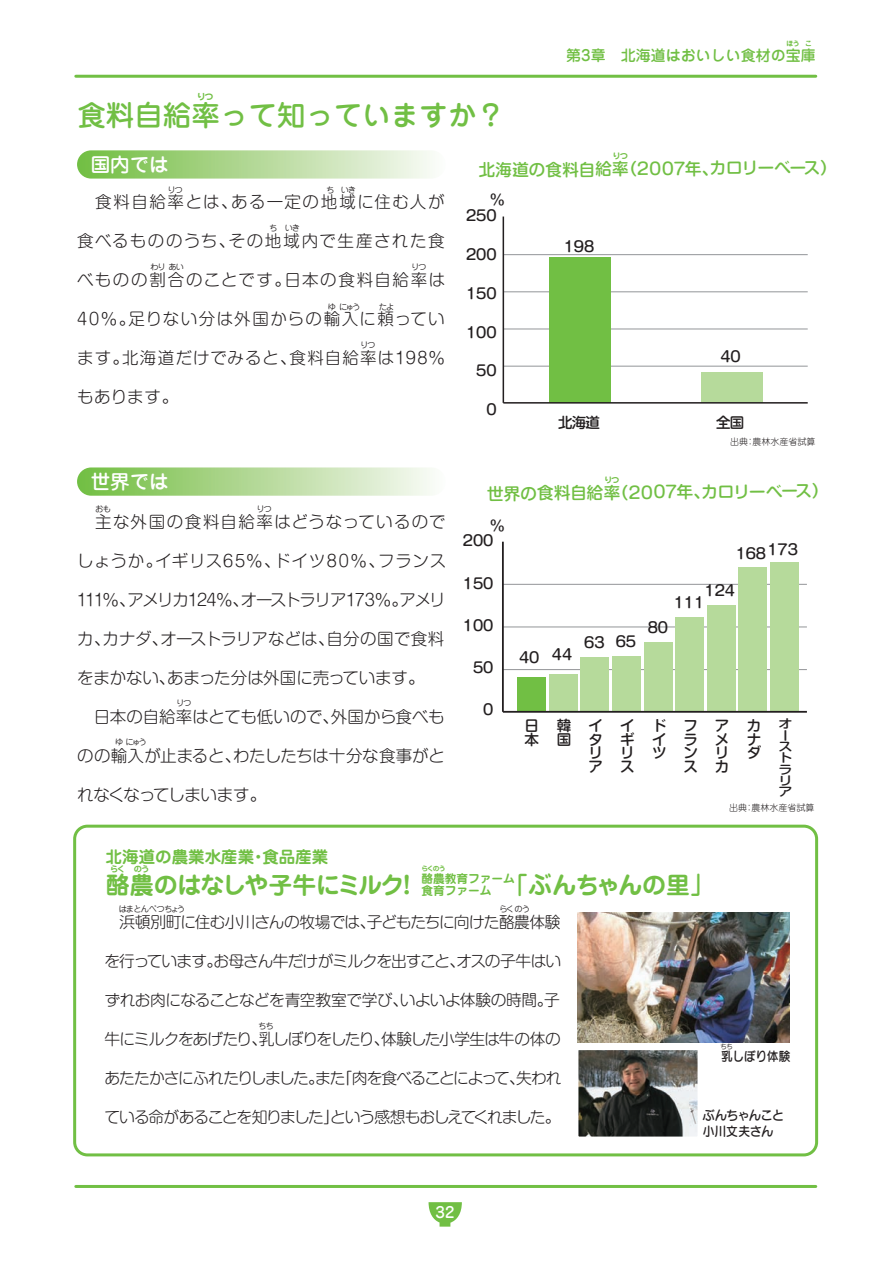
<style>
.page{position:relative;width:893px;height:1263px;background:#fff}
.page>*{position:absolute;margin:0;border:0;box-sizing:border-box;transform-origin:0 0}
.t1{font:500 28.5px "Jun 34 Pro";color:#71bf44}
.t2{font:700 24px "Jun 501 Pro";letter-spacing:-.03em;color:#71bf44}
.t3{font:500 19.5px "Jun 34 Pro";color:#fff}
.t4{font:500 16.5px "G Shin M Go";letter-spacing:-.015em;color:#71bf44}
.t5{font:300 16.5px "Shin M Go";letter-spacing:-.005em;color:#231f20}
.t6{font:300 16.5px "Shin M Go";letter-spacing:-.01em;color:#231f20}
.t7{font:300 16.5px "Shin M Go";letter-spacing:.09em;color:#231f20}
.t8{font:300 16.5px "Shin M Go";letter-spacing:.03em;color:#231f20}
.t9{font:300 16.5px "Shin M Go";letter-spacing:-.08em;color:#231f20}
.t10{font:300 16.5px "Shin M Go";letter-spacing:.065em;color:#231f20}
.t11{font:300 16.5px "Shin M Go";letter-spacing:.08em;color:#231f20}
.t12{font:300 16.5px "Shin M Go";letter-spacing:.095em;color:#231f20}
.t13{font:300 16.5px "Shin M Go";letter-spacing:.075em;color:#231f20}
.t14{font:700 16.5px "Jun 501 Pro";color:#71bf44}
.t15{font:300 16.5px "Shin M Go";letter-spacing:-.05em;color:#231f20}
.t16{font:300 15.75px "Shin M Go";letter-spacing:-.06em;color:#231f20}
.t17{font:300 15.75px "Shin M Go";letter-spacing:-.08em;color:#231f20}
.t18{font:300 15.75px "Shin M Go";letter-spacing:-.03em;color:#231f20}
.t19{font:500 15px "Jun 34 Pro";color:#71bf44}
.t20{font:500 15px "Jun 34 Pro";color:#fff}
.t21{font:500 14.55px/13.8px "G Shin M Go";letter-spacing:-.05em;color:#231f20;text-align:justify}
.t22{font:12.75px/16.5px "Seurat CID DB";letter-spacing:-.015em;color:#231f20;scale:.93 1}
.t23{font:500 11.85px/11.2px "G Shin M Go";color:#231f20;scale:1.18 1}
.t24{font:700 11.7px/12px "Jun 501 Pro";color:#71bf44}
.t25{font:300 9px "Jun 101 Pro";color:#231f20}
.t26{font:700 9px "Jun 501 Pro";color:#71bf44}
.t27{font:8.25px "Jun 201 Pro";letter-spacing:-.125em;color:#231f20}
.t28{font:8.25px "Jun 201 Pro";letter-spacing:-.095em;color:#231f20}
.t29{font:700 8.25px "Jun 501 Pro";letter-spacing:-.125em;color:#71bf44}
.t30{font:700 6.75px "Jun 501 Pro";letter-spacing:-.1em;color:#71bf44}
.t31{font:6.75px "Jun 201 Pro";color:#231f20}
</style>
<div class="page">
<hr style="left:76px;top:1185px;width:740px;height:3px;background:#71bf44">
<hr style="left:76px;top:75px;width:740px;height:3px;background:#71bf44">
<div style="left:77px;top:150px;width:369px;height:29px;background:linear-gradient(to right,#72bc40,#fbfaf8);border-radius:14px"></div>
<div style="left:77px;top:467px;width:369px;height:29px;background:linear-gradient(to right,#72bc40,#fbfaf8);border-radius:14px"></div>
<svg style="left:429px;top:1202px;width:33px;height:24px"></svg>
<div style="left:73px;top:825px;width:745px;height:331px;border:3px solid #71bf44;border-radius:13px"></div>
<img style="left:578px;top:912px;width:211px;height:131px">
<img style="left:580px;top:1051px;width:116px;height:84px">
<div style="left:577px;top:1048px;width:122px;height:90px;border:2px solid #fff"></div>
<hr style="left:503px;top:254px;width:305px;height:1px;background:#939598">
<hr style="left:503px;top:291px;width:305px;height:1px;background:#939598">
<hr style="left:503px;top:329px;width:305px;height:1px;background:#939598">
<hr style="left:503px;top:366px;width:305px;height:1px;background:#939598">
<hr style="left:503px;top:584px;width:304px;height:1px;background:#939598">
<hr style="left:503px;top:627px;width:304px;height:1px;background:#939598">
<hr style="left:503px;top:669px;width:304px;height:1px;background:#939598">
<div style="left:549px;top:257px;width:61px;height:146px;background:#71bf44"></div>
<div style="left:701px;top:372px;width:62px;height:31px;background:#b6da9b"></div>
<div style="left:517px;top:677px;width:28px;height:35px;background:#71bf44"></div>
<div style="left:707px;top:605px;width:28px;height:107px;background:#b6da9b"></div>
<div style="left:549px;top:674px;width:28px;height:38px;background:#b6da9b"></div>
<div style="left:581px;top:657px;width:28px;height:55px;background:#b6da9b"></div>
<div style="left:644px;top:643px;width:29px;height:69px;background:#b6da9b"></div>
<div style="left:675px;top:617px;width:29px;height:95px;background:#b6da9b"></div>
<div style="left:739px;top:567px;width:28px;height:145px;background:#b6da9b"></div>
<div style="left:770px;top:563px;width:29px;height:149px;background:#b6da9b"></div>
<div style="left:613px;top:656px;width:28px;height:56px;background:#b6da9b"></div>
<hr style="left:502px;top:542px;width:2px;height:170px;background:#231f20">
<hr style="left:503px;top:711px;width:304px;height:2px;background:#231f20">
<hr style="left:503px;top:217px;width:1px;height:186px;background:#231f20">
<hr style="left:503px;top:402px;width:305px;height:2px;background:#231f20">
<p class="t30" style="left:786px;top:39px;width:27px">ほう こ</p>
<p class="t19" style="left:566px;top:43px;width:251px">第3章　北海道はおいしい食材の宝庫</p>
<p class="t26" style="left:197px;top:89px;width:18px">りつ</p>
<p class="t1" style="left:77px;top:93px;width:429px">食料自給率って知っていますか？</p>
<p class="t3" style="left:91px;top:149px;width:79px">国内では</p>
<p class="t29" style="left:612px;top:149px;width:17px">りつ</p>
<p class="t4" style="left:479px;top:157px;width:360px">北海道の食料自給率（2007年、カロリーベース）</p>
<p class="t27" style="left:167px;top:183px;width:17px">りつ</p>
<p class="t27" style="left:326px;top:183px;width:32px">ち いき</p>
<p class="t27" style="left:269px;top:221px;width:32px">ち いき</p>
<p class="t27" style="left:151px;top:260px;width:35px">わりあい</p>
<p class="t27" style="left:328px;top:300px;width:34px">ゆにゅう</p>
<p class="t27" style="left:379px;top:300px;width:17px">たよ</p>
<p class="t7" style="left:77px;top:191px;width:369px">　食料自給率とは、ある一定の地域に住む人が</p>
<p class="t12" style="left:77px;top:230px;width:369px">食べるもののうち、その地域内で生産された食</p>
<p class="t7" style="left:77px;top:269px;width:369px">べものの割合のことです。日本の食料自給率は</p>
<p class="t11" style="left:77px;top:308px;width:369px">40％。足りない分は外国からの輸入に頼ってい</p>
<p class="t10" style="left:77px;top:347px;width:369px">ます。北海道だけでみると、食料自給率は198％</p>
<p class="t8" style="left:77px;top:386px;width:102px">もあります。</p>
<p class="t27" style="left:411px;top:260px;width:17px">りつ</p>
<p class="t27" style="left:360px;top:339px;width:17px">りつ</p>
<p class="t3" style="left:91px;top:466px;width:79px">世界では</p>
<p class="t27" style="left:95px;top:502px;width:17px">おも</p>
<p class="t27" style="left:256px;top:502px;width:17px">りつ</p>
<p class="t13" style="left:77px;top:510px;width:370px">　主な外国の食料自給率はどうなっているので</p>
<p class="t8" style="left:77px;top:549px;width:371px">しょうか。イギリス65％、ドイツ80％、フランス</p>
<p class="t9" style="left:77px;top:588px;width:370px">111％、アメリカ124％、オーストラリア173％。アメリ</p>
<p class="t5" style="left:77px;top:627px;width:369px">カ、カナダ、オーストラリアなどは、自分の国で食料</p>
<p class="t6" style="left:77px;top:666px;width:349px">をまかない、あまった分は外国に売っています。</p>
<p class="t5" style="left:77px;top:705px;width:369px">　日本の自給率はとても低いので、外国から食べも</p>
<p class="t6" style="left:77px;top:744px;width:369px">のの輸入が止まると、わたしたちは十分な食事がと</p>
<p class="t15" style="left:77px;top:783px;width:191px">れなくなってしまいます。</p>
<p class="t27" style="left:176px;top:696px;width:17px">りつ</p>
<p class="t27" style="left:115px;top:736px;width:33px">ゆにゅう</p>
<p class="t21" style="left:490px;top:191px;width:16px">％</p>
<p class="t21" style="left:466px;top:207px;width:33px">250</p>
<p class="t21" style="left:466px;top:246px;width:33px">200</p>
<p class="t21" style="left:466px;top:285px;width:33px">150</p>
<p class="t21" style="left:466px;top:324px;width:33px">100</p>
<p class="t21" style="left:476px;top:363px;width:23px">50</p>
<p class="t21" style="left:486px;top:402px;width:12px">0</p>
<p class="t21" style="left:563px;top:239px;width:33px">198</p>
<p class="t21" style="left:720px;top:348px;width:23px">40</p>
<p class="t21" style="left:558px;top:415px;width:44px">北海道</p>
<p class="t21" style="left:716px;top:415px;width:30px">全国</p>
<p class="t25" style="left:730px;top:434px;width:87px">出典：農林水産省試算</p>
<p class="t29" style="left:604px;top:473px;width:17px">りつ</p>
<p class="t4" style="left:487px;top:480px;width:343px">世界の食料自給率（2007年、カロリーベース）</p>
<p class="t21" style="left:490px;top:518px;width:16px">％</p>
<p class="t21" style="left:463px;top:533px;width:33px">200</p>
<p class="t21" style="left:463px;top:575px;width:33px">150</p>
<p class="t21" style="left:463px;top:617px;width:33px">100</p>
<p class="t21" style="left:473px;top:659px;width:23px">50</p>
<p class="t21" style="left:483px;top:702px;width:12px">0</p>
<p class="t21" style="left:735px;top:544px;width:64px">168173</p>
<p class="t21" style="left:519px;top:649px;width:23px">40</p>
<p class="t21" style="left:552px;top:647px;width:23px">44</p>
<p class="t21" style="left:584px;top:634px;width:23px">63</p>
<p class="t21" style="left:615px;top:633px;width:23px">65</p>
<p class="t21" style="left:647px;top:620px;width:23px">80</p>
<p class="t21" style="left:704px;top:582px;width:33px">124</p>
<p class="t21" style="left:673px;top:594px;width:33px">111</p>
<p class="t21" style="left:557px;top:717px;width:16px">韓国</p>
<p class="t21" style="left:588px;top:717px;width:15px">イタリア</p>
<p class="t21" style="left:620px;top:717px;width:15px;text-align:left">イギリス</p>
<p class="t21" style="left:652px;top:717px;width:15px">ドイツ</p>
<p class="t21" style="left:683px;top:717px;width:15px">フランス</p>
<p class="t21" style="left:747px;top:717px;width:16px">カナダ</p>
<p class="t23" style="left:779px;top:717px;width:13px">オーストラリア</p>
<p class="t25" style="left:729px;top:800px;width:87px">出典：農林水産省試算</p>
<p class="t21" style="left:524px;top:717px;width:16px">日本</p>
<p class="t21" style="left:715px;top:717px;width:15px">アメリカ</p>
<p class="t14" style="left:106px;top:843px;width:224px">北海道の農業水産業・食品産業</p>
<p class="t29" style="left:110px;top:862px;width:41px">らく のう</p>
<p class="t30" style="left:421px;top:863px;width:26px">らくのう</p>
<p class="t2" style="left:106px;top:866px;width:610px">酪農のはなしや子牛にミルク！　　　　「ぶんちゃんの里」</p>
<p class="t24" style="left:421px;top:871px;width:95px">酪農教育ファーム食育ファーム</p>
<p class="t28" style="left:119px;top:902px;width:68px">はまとんべつちょう</p>
<p class="t27" style="left:499px;top:902px;width:32px">らくのう</p>
<p class="t16" style="left:104px;top:911px;width:458px">　浜頓別町に住む小川さんの牧場では、子どもたちに向けた酪農体験</p>
<p class="t16" style="left:104px;top:950px;width:458px">を行っています。お母さん牛だけがミルクを出すこと、オスの子牛はい</p>
<p class="t18" style="left:104px;top:989px;width:457px">ずれお肉になることなどを青空教室で学び、いよいよ体験の時間。子</p>
<p class="t16" style="left:104px;top:1028px;width:458px">牛にミルクをあげたり、乳しぼりをしたり、体験した小学生は牛の体の</p>
<p class="t16" style="left:104px;top:1067px;width:459px">あたたかさにふれたりしました。また「肉を食べることによって、失われ</p>
<p class="t17" style="left:104px;top:1106px;width:458px">ている命があることを知りました」という感想もおしえてくれました。</p>
<p class="t27" style="left:258px;top:1019px;width:17px">ちち</p>
<p class="t20" style="left:436px;top:1201px;width:20px">32</p>
<p class="t31" style="left:720px;top:1041px;width:14px">ちち</p>
<p class="t22" style="left:721px;top:1048px;width:76px">乳しぼり体験</p>
<p class="t22" style="left:703px;top:1106px;width:89px">ぶんちゃんこと小川文夫さん</p>
</div>
